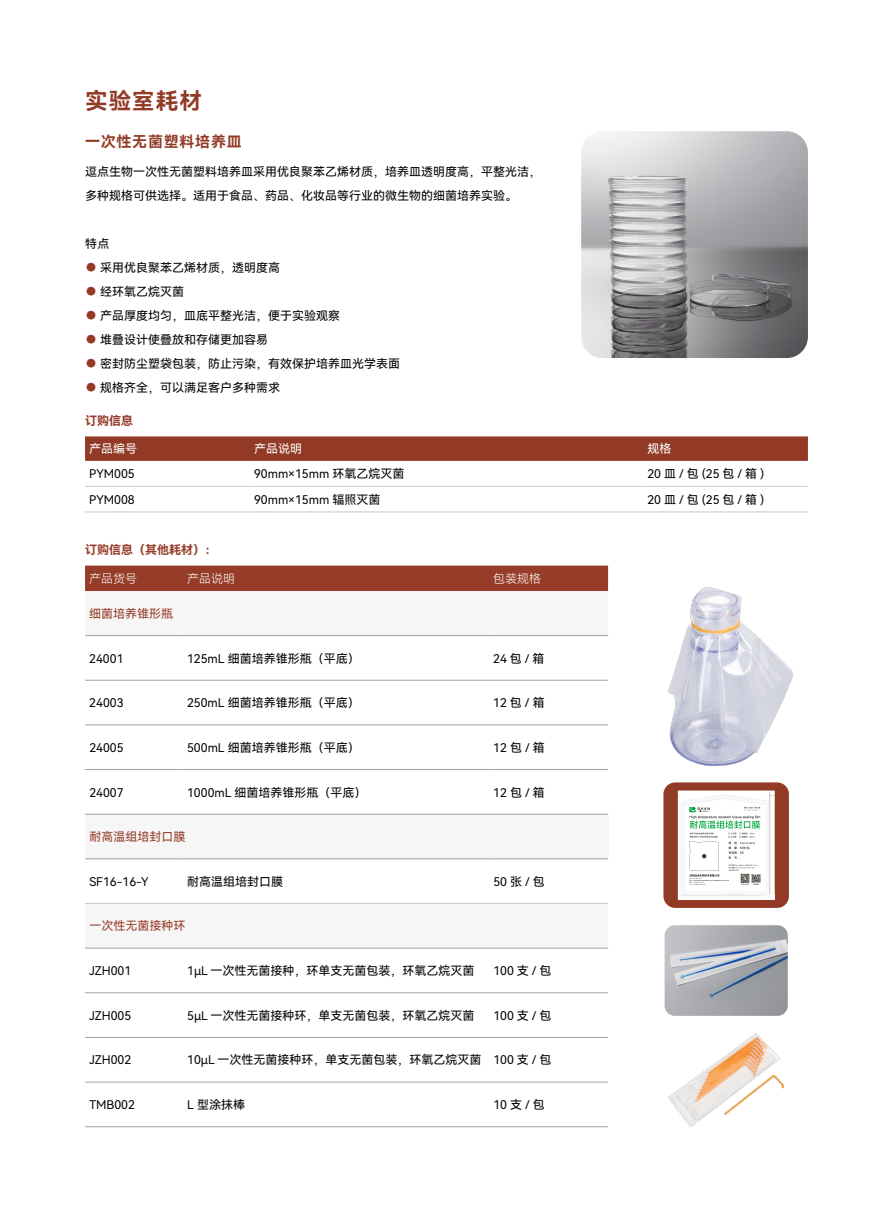
<style>
.page{position:relative;width:893px;height:1212px;background:#fff}
.page>*{position:absolute;margin:0;border:0;box-sizing:border-box;transform-origin:0 0}
.t1{font:22.5px "Harmony OS Sans SC Bold";letter-spacing:.05em;color:#923a26}
.t2{font:15px "Harmony OS Sans SC Bold";letter-spacing:.05em;color:#923a26}
.t3{font:12px/24px "Harmony OS Sans SC";color:#000}
.t4{font:12px "Harmony OS Sans SC";color:#963c28}
.t5{font:12px "Harmony OS Sans SC Light";color:#fff}
.t6{font:12px "Harmony OS Sans SC Bold";color:#963c28}
.t7{font:12px "Harmony OS Sans SC";color:#fff}
.t8{font:12px "Harmony OS Sans SC Bold";color:#923a26}
.s1{color:#923a26}
</style>
<div class="page">
<div style="left:85px;top:566px;width:523px;height:25px;background:#963c28"></div>
<svg style="left:85px;top:679px;width:523px;height:403px"></svg>
<div style="left:85px;top:814px;width:523px;height:45px;background:#f6f6f6"></div>
<svg style="left:85px;top:859px;width:523px;height:44px"></svg>
<hr style="left:85px;top:903px;width:98px;height:1px;background:#c9caca">
<hr style="left:183px;top:903px;width:306px;height:1px;background:#c9caca">
<hr style="left:489px;top:903px;width:119px;height:1px;background:#c9caca">
<hr style="left:85px;top:635px;width:98px;height:1px;background:#9fa0a0">
<hr style="left:183px;top:635px;width:306px;height:1px;background:#9fa0a0">
<hr style="left:489px;top:635px;width:119px;height:1px;background:#9fa0a0">
<hr style="left:85px;top:680px;width:98px;height:1px;background:#9fa0a0">
<hr style="left:183px;top:680px;width:306px;height:1px;background:#9fa0a0">
<hr style="left:489px;top:680px;width:119px;height:1px;background:#9fa0a0">
<hr style="left:85px;top:725px;width:98px;height:1px;background:#9fa0a0">
<hr style="left:183px;top:725px;width:306px;height:1px;background:#9fa0a0">
<hr style="left:489px;top:725px;width:119px;height:1px;background:#9fa0a0">
<hr style="left:85px;top:769px;width:98px;height:1px;background:#9fa0a0">
<hr style="left:183px;top:769px;width:306px;height:1px;background:#9fa0a0">
<hr style="left:489px;top:769px;width:119px;height:1px;background:#9fa0a0">
<hr style="left:85px;top:814px;width:98px;height:1px;background:#9fa0a0">
<hr style="left:183px;top:814px;width:306px;height:1px;background:#9fa0a0">
<hr style="left:489px;top:814px;width:119px;height:1px;background:#9fa0a0">
<hr style="left:85px;top:858px;width:98px;height:1px;background:#9fa0a0">
<hr style="left:183px;top:858px;width:306px;height:1px;background:#9fa0a0">
<hr style="left:489px;top:858px;width:119px;height:1px;background:#9fa0a0">
<hr style="left:85px;top:948px;width:98px;height:1px;background:#9fa0a0">
<hr style="left:183px;top:948px;width:306px;height:1px;background:#9fa0a0">
<hr style="left:489px;top:948px;width:119px;height:1px;background:#9fa0a0">
<hr style="left:85px;top:992px;width:98px;height:1px;background:#9fa0a0">
<hr style="left:183px;top:992px;width:306px;height:1px;background:#9fa0a0">
<hr style="left:489px;top:992px;width:119px;height:1px;background:#9fa0a0">
<hr style="left:85px;top:1037px;width:98px;height:1px;background:#9fa0a0">
<hr style="left:183px;top:1037px;width:306px;height:1px;background:#9fa0a0">
<hr style="left:489px;top:1037px;width:119px;height:1px;background:#9fa0a0">
<hr style="left:85px;top:1082px;width:98px;height:1px;background:#9fa0a0">
<hr style="left:183px;top:1082px;width:306px;height:1px;background:#9fa0a0">
<hr style="left:489px;top:1082px;width:119px;height:1px;background:#9fa0a0">
<hr style="left:85px;top:1126px;width:98px;height:1px;background:#9fa0a0">
<hr style="left:183px;top:1126px;width:306px;height:1px;background:#9fa0a0">
<hr style="left:489px;top:1126px;width:119px;height:1px;background:#9fa0a0">
<img style="left:581px;top:131px;width:227px;height:227px">
<svg style="left:85px;top:436px;width:723px;height:25px"></svg>
<hr style="left:85px;top:486px;width:165px;height:1px;background:#c9caca">
<hr style="left:250px;top:486px;width:393px;height:1px;background:#c9caca">
<hr style="left:643px;top:486px;width:165px;height:1px;background:#c9caca">
<hr style="left:85px;top:512px;width:165px;height:1px;background:#c9caca">
<hr style="left:250px;top:512px;width:393px;height:1px;background:#c9caca">
<hr style="left:643px;top:512px;width:165px;height:1px;background:#c9caca">
<img style="left:669px;top:588px;width:123px;height:177px">
<div style="left:663px;top:782px;width:126px;height:126px;background:#923a26;border-radius:12px"></div>
<img style="left:678px;top:790px;width:97px;height:6px">
<img style="left:678px;top:796px;width:2px;height:104px">
<img style="left:680px;top:794px;width:32px;height:1px">
<img style="left:712px;top:794px;width:31px;height:1px">
<svg style="left:680px;top:795px;width:95px;height:105px"></svg>
<img style="left:665px;top:925px;width:123px;height:91px">
<img style="left:669px;top:1033px;width:114px;height:94px">
<h1 class="t1" style="left:85px;top:85px;width:118px">实验室耗材</h1>
<p class="t2" style="left:85px;top:131px;width:158px">一次性无菌塑料培养皿</p>
<p class="t3" style="left:85px;top:160px;width:457px">逗点生物一次性无菌塑料培养皿采用优良聚苯乙烯材质，培养皿透明度高，平整光洁，多种规格可供选择。适用于食品、药品、化妆品等行业的微生物的细菌培养实验。</p>
<p class="t3" style="left:85px;top:232px;width:26px">特点</p>
<p class="t3" style="left:85px;top:256px;width:197px"><span class="s1">●</span> 采用优良聚苯乙烯材质，透明度高</p>
<p class="t3" style="left:85px;top:280px;width:101px"><span class="s1">●</span> 经环氧乙烷灭菌</p>
<p class="t3" style="left:85px;top:304px;width:257px"><span class="s1">●</span> 产品厚度均匀，皿底平整光洁，便于实验观察</p>
<p class="t3" style="left:85px;top:328px;width:185px"><span class="s1">●</span> 堆叠设计使叠放和存储更加容易</p>
<p class="t3" style="left:85px;top:352px;width:317px"><span class="s1">●</span> 密封防尘塑袋包装，防止污染，有效保护培养皿光学表面</p>
<p class="t3" style="left:85px;top:376px;width:197px"><span class="s1">●</span> 规格齐全，可以满足客户多种需求</p>
<p class="t8" style="left:85px;top:412px;width:49px">订购信息</p>
<p class="t7" style="left:89px;top:441px;width:50px">产品编号</p>
<p class="t7" style="left:254px;top:441px;width:49px">产品说明</p>
<p class="t7" style="left:647px;top:441px;width:25px">规格</p>
<p class="t3" style="left:89px;top:462px;width:47px">PYM005</p>
<p class="t3" style="left:254px;top:462px;width:152px">90mm×15mm 环氧乙烷灭菌</p>
<p class="t3" style="left:647px;top:462px;width:118px">20皿/包(25包/箱)</p>
<p class="t3" style="left:89px;top:487px;width:47px">PYM008</p>
<p class="t3" style="left:254px;top:487px;width:128px">90mm×15mm 辐照灭菌</p>
<p class="t3" style="left:647px;top:487px;width:118px">20皿/包(25包/箱)</p>
<p class="t6" style="left:85px;top:541px;width:133px">订购信息（其他耗材）：</p>
<p class="t5" style="left:89px;top:570px;width:50px">产品货号</p>
<p class="t5" style="left:187px;top:570px;width:49px">产品说明</p>
<p class="t5" style="left:493px;top:570px;width:49px">包装规格</p>
<p class="t4" style="left:89px;top:605px;width:86px">细菌培养锥形瓶</p>
<p class="t3" style="left:89px;top:646px;width:36px">24001</p>
<p class="t3" style="left:187px;top:646px;width:174px">125mL 细菌培养锥形瓶（平底）</p>
<p class="t3" style="left:493px;top:646px;width:53px">24包/箱</p>
<p class="t3" style="left:89px;top:690px;width:36px">24003</p>
<p class="t3" style="left:187px;top:690px;width:174px">250mL 细菌培养锥形瓶（平底）</p>
<p class="t3" style="left:493px;top:690px;width:53px">12包/箱</p>
<p class="t3" style="left:89px;top:735px;width:36px">24005</p>
<p class="t3" style="left:187px;top:735px;width:174px">500mL 细菌培养锥形瓶（平底）</p>
<p class="t3" style="left:493px;top:735px;width:53px">12包/箱</p>
<p class="t3" style="left:89px;top:780px;width:36px">24007</p>
<p class="t3" style="left:187px;top:780px;width:181px">1000mL 细菌培养锥形瓶（平底）</p>
<p class="t3" style="left:493px;top:780px;width:53px">12包/箱</p>
<p class="t4" style="left:89px;top:828px;width:98px">耐高温组培封口膜</p>
<p class="t3" style="left:89px;top:869px;width:61px">SF16-16-Y</p>
<p class="t3" style="left:187px;top:869px;width:97px">耐高温组培封口膜</p>
<p class="t3" style="left:493px;top:869px;width:53px">50张/包</p>
<p class="t4" style="left:89px;top:918px;width:98px">一次性无菌接种环</p>
<p class="t3" style="left:89px;top:958px;width:43px">JZH001</p>
<p class="t3" style="left:187px;top:958px;width:289px">1μL 一次性无菌接种，环单支无菌包装，环氧乙烷灭菌</p>
<p class="t3" style="left:493px;top:958px;width:60px">100支/包</p>
<p class="t3" style="left:89px;top:1003px;width:43px">JZH005</p>
<p class="t3" style="left:187px;top:1003px;width:289px">5μL 一次性无菌接种环，单支无菌包装，环氧乙烷灭菌</p>
<p class="t3" style="left:493px;top:1003px;width:60px">100支/包</p>
<p class="t3" style="left:89px;top:1048px;width:43px">JZH002</p>
<p class="t3" style="left:187px;top:1048px;width:366px">10μL 一次性无菌接种环，单支无菌包装，环氧乙烷灭菌 100 支 / 包</p>
<p class="t3" style="left:89px;top:1092px;width:47px">TMB002</p>
<p class="t3" style="left:187px;top:1092px;width:59px">L 型涂抹棒</p>
<p class="t3" style="left:493px;top:1092px;width:53px">10支/包</p>
</div>
